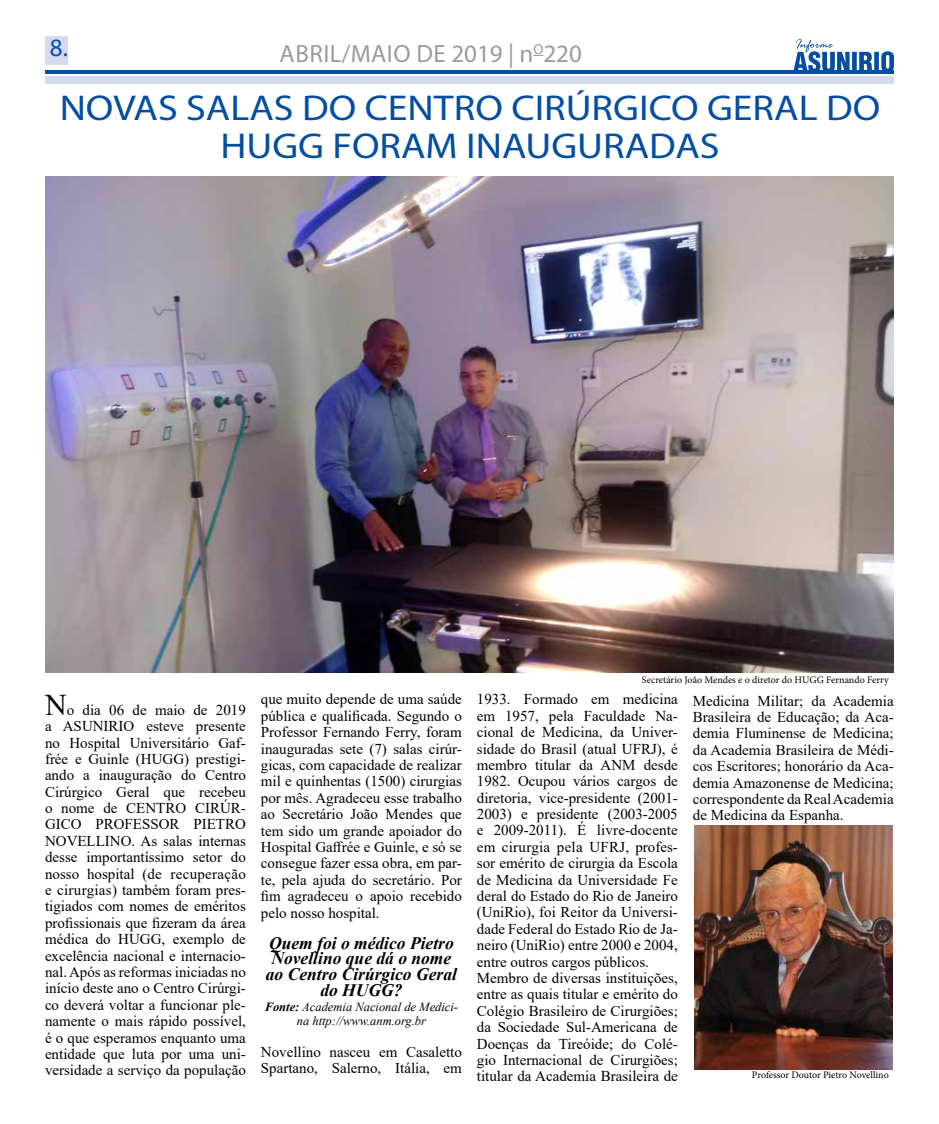
<style>
.page{position:relative;width:939px;height:1124px;background:#fff}
.page>*{position:absolute;margin:0;border:0;box-sizing:border-box;transform-origin:0 0}
.t1{font:36px/37.5px "Myriad Pro";color:#034ea2;text-align:center;scale:1.11 1}
.t2{font:25px "Myriad Pro";letter-spacing:.02em;color:#999b9e}
.t3{font:25px "Myriad Pro";color:#034ea2}
.t4{font:italic 700 17.5px/15.6px "Times New Roman";color:#000;text-align:center}
.t5{font:15px/16.4px "Times New Roman";color:#000;text-align:justify}
.t6{font:italic 12.5px/13.8px "Times New Roman";color:#000;text-align:center}
.t7{font:10px "Minion Pro";color:#000}
.s1{font-size:30px}
.s2{font-weight:700}
</style>
<div class="page">
<div style="left:45px;top:77px;width:849px;height:7px;background:#d6d9ed"></div>
<div style="left:45px;top:36px;width:23px;height:28px;background:#d6d9ed"></div>
<hr style="left:45px;top:70px;width:849px;height:4px;background:#034ea2">
<svg style="left:793px;top:39px;width:101px;height:31px"></svg>
<img style="left:694px;top:825px;width:198px;height:244px">
<img style="left:45px;top:176px;width:849px;height:496px">
<h2 class="t3" style="left:50px;top:32px;width:20px">8.</h2>
<h2 class="t2" style="left:280px;top:38px;width:304px">ABRIL/MAIO DE 2019 | n<sup>O</sup>220</h2>
<h1 class="t1" style="left:60px;top:89px;width:741px">NOVAS SALAS DO CENTRO CIRÚRGICO GERAL DO<br>HUGG FORAM INAUGURADAS</h1>
<p class="t5" style="left:45px;top:701px;width:202px"><span class="s1">N</span>o dia 06 de maio de 2019 a ASUNIRIO esteve presente no Hospital Universitário Gaf&shy;frée e Guinle (HUGG) prestigi&shy;ando a inauguração do Centro Cirúrgico Geral que recebeu o nome de CENTRO CIRÚR-GICO PROFESSOR PIETRO NOVELLINO. As salas internas desse importantíssimo setor do nosso hospital (de recuperação e cirurgias) também foram pres&shy;tigiados com nomes de eméritos profissionais que fizeram da área médica do HUGG, exemplo de excelência nacional e internacio&shy;nal. Após as reformas iniciadas no início deste ano o Centro Cirúrgi&shy;co deverá voltar a funcionar ple&shy;namente o mais rápido possível, é o que esperamos enquanto uma entidade que luta por uma uni&shy;versidade a serviço da população</p>
<p class="t5" style="left:261px;top:690px;width:202px">que muito depende de uma saúde pública e qualificada. Segundo o Professor Fernando Ferry, foram inauguradas sete (7) salas cirúr&shy;gicas, com capacidade de realizar mil e quinhentas (1500) cirurgias por mês. Agradeceu esse trabalho ao Secretário João Mendes que tem sido um grande apoiador do Hospital Gaffrée e Guinle, e só se consegue fazer essa obra, em par&shy;te, pela ajuda do secretário. Por fim agradeceu o apoio recebido pelo nosso hospital.</p>
<p class="t4" style="left:266px;top:934px;width:193px">Quem foi o médico Pietro<br>Novellino que dá o nome ao Centro Cirúrgico Geral do HUGG?</p>
<p class="t6" style="left:265px;top:999px;width:195px"><span class="s2">Fonte:</span> Academia Nacional de Medici&shy;na http://www.anm.org.br</p>
<p class="t5" style="left:261px;top:1043px;width:202px">Novellino nasceu em Casaletto<br>Spartano, Salerno, Itália, em</p>
<p class="t7" style="left:642px;top:672px;width:248px">Secretário João Mendes e o diretor do HUGG Fernando Ferry</p>
<p class="t5" style="left:477px;top:690px;width:202px;text-align:left">1933. Formado em medicina em 1957, pela Faculdade Na&shy;cional de Medicina, da Univer&shy;sidade do Brasil (atual UFRJ), é membro titular da ANM desde<br>1982. Ocupou vários cargos de diretoria, vice-presidente (2001-<br>2003) e presidente (2003-2005 e 2009-2011). É livre-docente em cirurgia pela UFRJ, profes&shy;sor emérito de cirurgia da Escola de Medicina da Universidade Fe deral do Estado do Rio de Janeiro (UniRio), foi Reitor da Universi&shy;dade Federal do Estado Rio de Ja&shy;neiro (UniRio) entre 2000 e 2004, entre outros cargos públicos.<br>Membro de diversas instituições, entre as quais titular e emérito do<br>Colégio Brasileiro de Cirurgiões; da Sociedade Sul-Americana de<br>Doenças da Tireóide; do Colé&shy;gio Internacional de Cirurgiões; titular da Academia Brasileira de</p>
<p class="t5" style="left:693px;top:692px;width:202px">Medicina Militar; da Academia Brasileira de Educação; da Aca&shy;demia Fluminense de Medicina; da Academia Brasileira de Médi&shy;cos Escritores; honorário da Aca&shy;demia Amazonense de Medicina; correspondente da Real Academia de Medicina da Espanha.</p>
<p class="t7" style="left:752px;top:1067px;width:138px">Professor Doutor Pietro Novellino</p>
</div>
